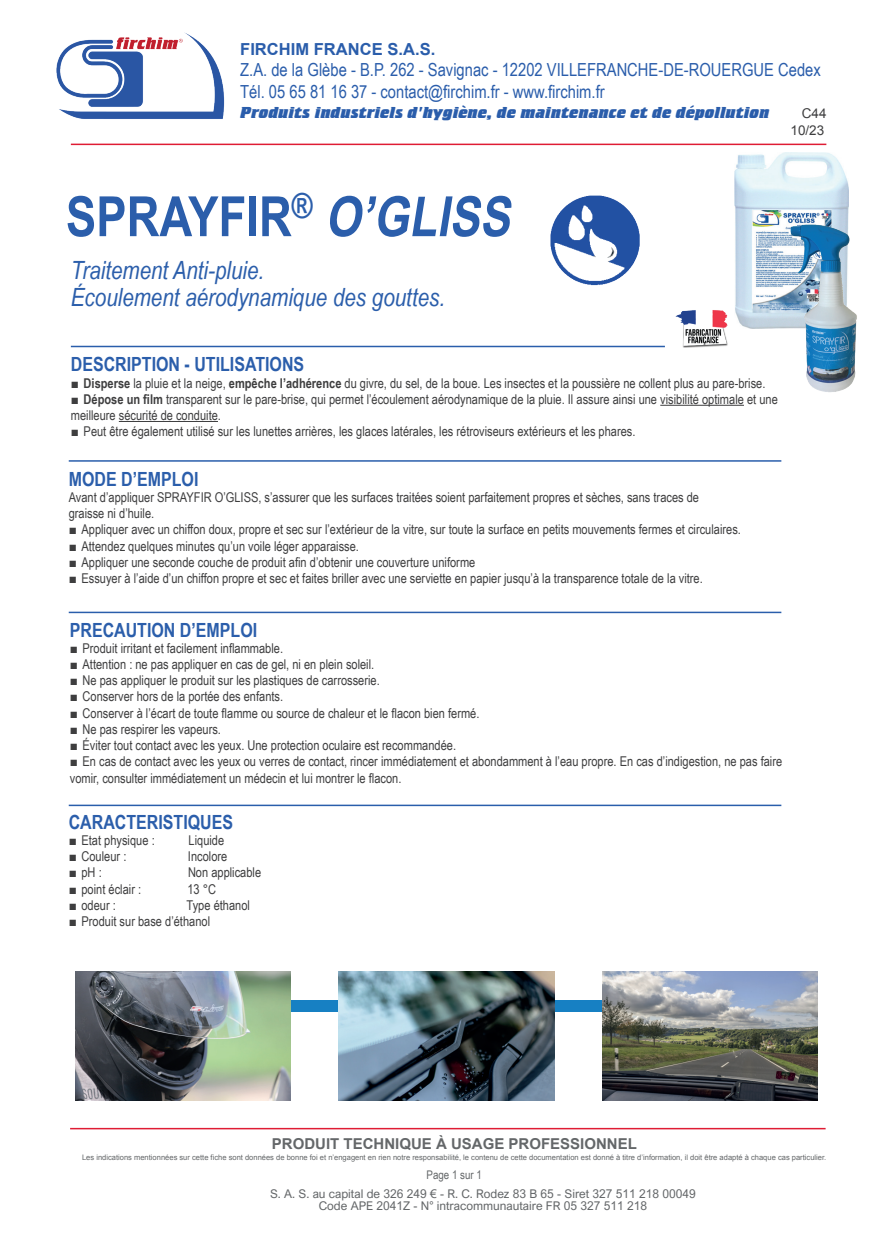
<style>
.page{position:relative;width:893px;height:1251px;background:#fff}
.page>*{position:absolute;margin:0;border:0;box-sizing:border-box;transform-origin:0 0}
.t1{font:700 55.5px "Arial Narrow";color:#2b5eab}
.t2{font:italic 25.05px/27px "Arial Narrow";color:#2b5eab}
.t3{font:700 19.5px "Arial Narrow";color:#2b5eab}
.t4{font:18px/21.6px "Arial Narrow";color:#2a5dab}
.t5{font:16.5px "Crillee Extra Bold Italic Plain";color:#2a5dab}
.t6{font:700 16.5px "Arial";color:#2a5dab}
.t7{font:700 15px "Arial";color:#646769}
.t8{font:13.5px/16.2px "Arial Narrow";color:#3e3e3f}
.t9{font:13.5px/16.2px "Arial";color:#3e3e3f;text-align:right}
.t10{font:12px/12px "Arial Nova";color:#646769;text-align:center}
.t11{font:11.85px "Arial Narrow";color:#646769}
.t12{font:7.5px "Arial";color:#646769}
.s1{font-style:italic}
.s2{font-family:"Arial"}
.s3{font-weight:700}
</style>
<div class="page">
<div style="left:214px;top:999px;width:476px;height:12px;background:#1780c3"></div>
<hr style="left:71px;top:345px;width:594px;height:2px;background:#2a5eab">
<hr style="left:660px;top:404px;width:84px;height:1px;background:#3e3e3f">
<hr style="left:119px;top:421px;width:99px;height:1px;background:#3e3e3f">
<img style="left:675px;top:310px;width:53px;height:37px">
<img style="left:602px;top:971px;width:216px;height:128px">
<img style="left:56px;top:32px;width:169px;height:87px">
<hr style="left:71px;top:144px;width:755px;height:1px;background:#df1c34">
<hr style="left:69px;top:611px;width:712px;height:2px;background:#2a5eab">
<hr style="left:70px;top:1127px;width:756px;height:2px;background:#df1c34">
<img style="left:550px;top:195px;width:90px;height:91px">
<hr style="left:69px;top:460px;width:712px;height:1px;background:#2a5eab">
<img style="left:75px;top:971px;width:215px;height:128px">
<img style="left:339px;top:971px;width:215px;height:128px">
<img style="left:734px;top:152px;width:115px;height:176px">
<img style="left:788px;top:221px;width:69px;height:171px">
<hr style="left:69px;top:804px;width:712px;height:2px;background:#2a5eab">
<p class="t6" style="left:240px;top:38px;width:197px">FIRCHIM FRANCE S.A.S.</p>
<h3 class="t4" style="left:240px;top:58px;width:582px">Z.A. de la Glèbe - B.P. 262 - Savignac - 12202 VILLEFRANCHE-DE-ROUERGUE Cedex<br>Tél. 05 65 81 16 37 - contact@firchim.fr - www.firchim.fr</h3>
<p class="t5" style="left:240px;top:103px;width:531px">Produits industriels d'hygiène, de maintenance et de dépollution</p>
<p class="t9" style="left:790px;top:106px;width:38px">C44<br>10/23</p>
<h1 class="t1" style="left:66px;top:174px;width:458px">SPRAYFIR<sup>®</sup> <span class="s1">O’GLISS</span></h1>
<h2 class="t2" style="left:71px;top:256px;width:376px">Traitement Anti-pluie.<br>Écoulement aérodynamique des gouttes.</h2>
<h3 class="t3" style="left:71px;top:350px;width:235px">DESCRIPTION - UTILISATIONS</h3>
<p class="t8" style="left:71px;top:374px;width:696px"><span class="s2">■</span> <span class="s3">Disperse</span> la pluie et la neige, <span class="s3">empêche l’adhérence</span> du givre, du sel, de la boue. Les insectes et la poussière ne collent plus au pare-brise.</p>
<p class="t8" style="left:71px;top:390px;width:708px"><span class="s2">■</span> <span class="s3">Dépose un film</span> transparent sur le pare-brise, qui permet l’écoulement aérodynamique de la pluie. Il assure ainsi une visibilité optimale et une meilleure sécurité de conduite.</p>
<p class="t8" style="left:71px;top:423px;width:566px"><span class="s2">■</span> Peut être également utilisé sur les lunettes arrières, les glaces latérales, les rétroviseurs extérieurs et les phares.</p>
<h3 class="t3" style="left:69px;top:464px;width:131px">MODE D’EMPLOI</h3>
<p class="t8" style="left:69px;top:488px;width:632px">Avant d’appliquer SPRAYFIR O’GLISS, s’assurer que les surfaces traitées soient parfaitement propres et sèches, sans traces de graisse ni d’huile.</p>
<p class="t8" style="left:69px;top:521px;width:674px"><span class="s2">■</span> Appliquer avec un chiffon doux, propre et sec sur l’extérieur de la vitre, sur toute la surface en petits mouvements fermes et circulaires.</p>
<p class="t8" style="left:69px;top:537px;width:292px"><span class="s2">■</span> Attendez quelques minutes qu’un voile léger apparaisse.</p>
<p class="t8" style="left:69px;top:553px;width:408px"><span class="s2">■</span> Appliquer une seconde couche de produit afin d’obtenir une couverture uniforme</p>
<p class="t8" style="left:69px;top:569px;width:636px"><span class="s2">■</span> Essuyer à l’aide d’un chiffon propre et sec et faites briller avec une serviette en papier jusqu’à la transparence totale de la vitre.</p>
<h3 class="t3" style="left:70px;top:615px;width:189px">PRECAUTION D’EMPLOI</h3>
<p class="t8" style="left:70px;top:639px;width:215px"><span class="s2">■</span> Produit irritant et facilement inflammable.</p>
<p class="t8" style="left:70px;top:655px;width:306px"><span class="s2">■</span> Attention : ne pas appliquer en cas de gel, ni en plein soleil.</p>
<p class="t8" style="left:70px;top:671px;width:311px"><span class="s2">■</span> Ne pas appliquer le produit sur les plastiques de carrosserie.</p>
<p class="t8" style="left:70px;top:688px;width:215px"><span class="s2">■</span> Conserver hors de la portée des enfants.</p>
<p class="t8" style="left:70px;top:704px;width:411px"><span class="s2">■</span> Conserver à l’écart de toute flamme ou source de chaleur et le flacon bien fermé.</p>
<p class="t8" style="left:70px;top:720px;width:153px"><span class="s2">■</span> Ne pas respirer les vapeurs.</p>
<p class="t8" style="left:70px;top:736px;width:388px"><span class="s2">■</span> Éviter tout contact avec les yeux. Une protection oculaire est recommandée.</p>
<p class="t8" style="left:70px;top:752px;width:714px"><span class="s2">■</span> En cas de contact avec les yeux ou verres de contact, rincer immédiatement et abondamment à l’eau propre. En cas d’indigestion, ne pas faire vomir, consulter immédiatement un médecin et lui montrer le flacon.</p>
<h3 class="t3" style="left:69px;top:806px;width:166px">CARACTERISTIQUES</h3>
<p class="t8" style="left:69px;top:831px;width:87px"><span class="s2">■</span> Etat physique :</p>
<p class="t8" style="left:189px;top:831px;width:37px">Liquide</p>
<p class="t8" style="left:69px;top:847px;width:59px"><span class="s2">■</span> Couleur :</p>
<p class="t8" style="left:188px;top:847px;width:41px">Incolore</p>
<p class="t8" style="left:69px;top:863px;width:35px"><span class="s2">■</span> pH :</p>
<p class="t8" style="left:188px;top:863px;width:75px">Non applicable</p>
<p class="t8" style="left:69px;top:880px;width:74px"><span class="s2">■</span> point éclair :</p>
<p class="t8" style="left:187px;top:880px;width:30px">13 °C</p>
<p class="t8" style="left:69px;top:896px;width:49px"><span class="s2">■</span> odeur :</p>
<p class="t8" style="left:187px;top:896px;width:65px">Type éthanol</p>
<p class="t8" style="left:69px;top:912px;width:143px"><span class="s2">■</span> Produit sur base d’éthanol</p>
<p class="t7" style="left:272px;top:1133px;width:367px">PRODUIT TECHNIQUE À USAGE PROFESSIONNEL</p>
<p class="t12" style="left:82px;top:1151px;width:746px">Les indications mentionnées sur cette fiche sont données de bonne foi et n’engagent en rien notre responsabilité, le contenu de cette documentation est donné à titre d’information, il doit être adapté à chaque cas particulier.</p>
<p class="t11" style="left:427px;top:1165px;width:57px">Page 1 sur 1</p>
<p class="t10" style="left:270px;top:1187px;width:427px">S. A. S. au capital de 326 249 € - R. C. Rodez 83 B 65 - Siret 327 511 218 00049<br>Code APE 2041Z - N° intracommunautaire FR 05 327 511 218</p>
</div>
